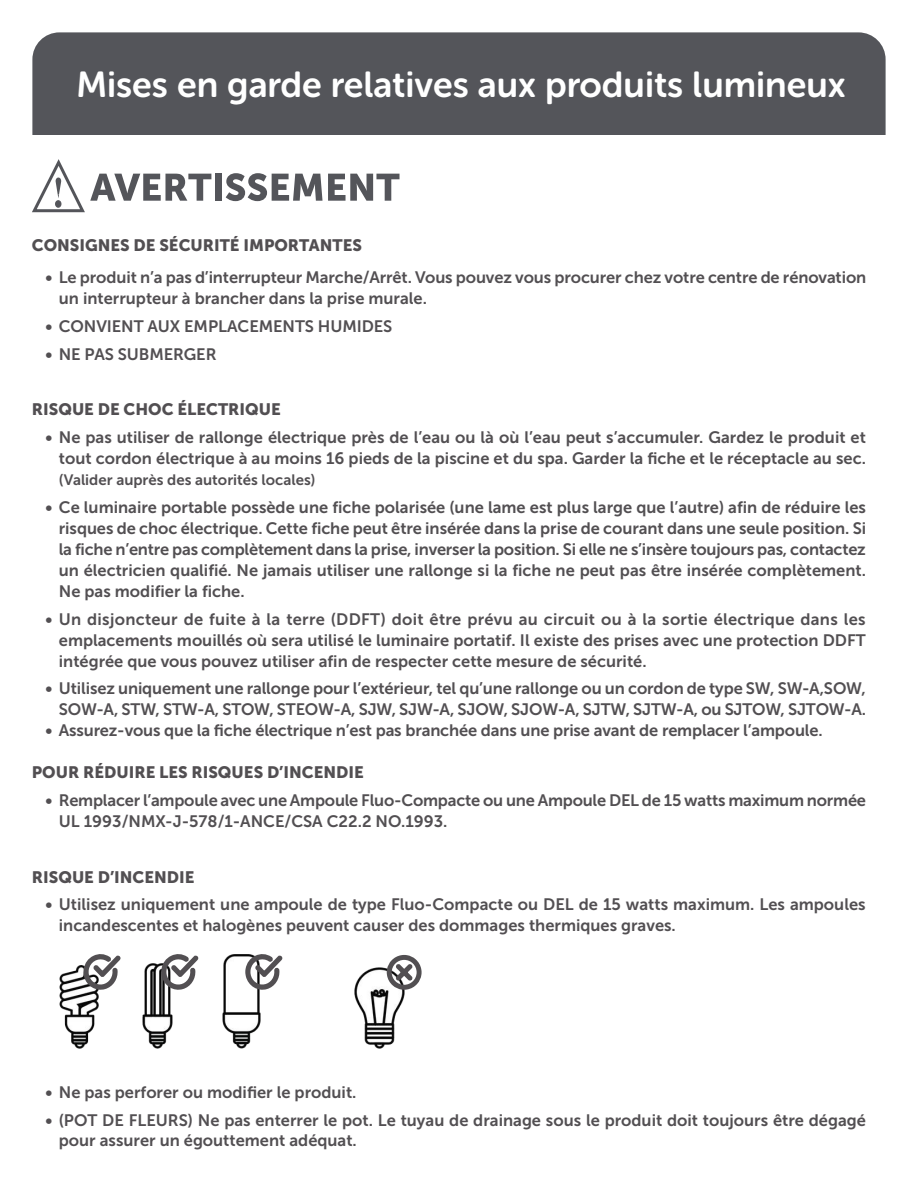
<style>
.page{position:relative;width:918px;height:1188px;background:#fff}
.page>*{position:absolute;margin:0;border:0;box-sizing:border-box;transform-origin:0 0}
.Assemble_-_Title{font:36px "Museo Sans Rounded 700";color:#fff}
.t1{font:16.5px/21px "Museo Sans 700";color:#524f52}
.t2{font:16.5px "Museo Sans 900";color:#524f52}
.t3{font:15px "Museo Sans 700";color:#524f52}
</style>
<div class="page">
<div style="left:32px;top:32px;width:854px;height:103px;background:#54555a"></div>
<img style="left:59px;top:965px;width:40px;height:84px">
<img style="left:142px;top:964px;width:31px;height:85px">
<img style="left:223px;top:955px;width:37px;height:94px">
<img style="left:355px;top:968px;width:49px;height:81px">
<svg style="left:82px;top:954px;width:39px;height:40px"></svg>
<svg style="left:159px;top:954px;width:40px;height:40px"></svg>
<svg style="left:243px;top:954px;width:40px;height:40px"></svg>
<svg style="left:385px;top:955px;width:37px;height:36px"></svg>
<svg style="left:32px;top:159px;width:179px;height:54px"></svg>
<div style="left:215px;top:174px;width:6px;height:27px;background:#54555a"></div>
<svg style="left:226px;top:173px;width:174px;height:28px"></svg>
<p class="Assemble_-_Title" style="left:77px;top:65px;width:770px">Mises en garde relatives aux produits lumineux</p>
<p class="t2" style="left:32px;top:236px;width:332px">CONSIGNES DE SÉCURITÉ IMPORTANTES</p>
<p class="t1" style="left:59px;top:267px;width:809px;text-indent:-14px">• Le produit n’a pas d’interrupteur Marche/Arrêt. Vous pouvez vous procurer chez votre centre de rénovation un interrupteur à brancher dans la prise murale.</p>
<p class="t1" style="left:45px;top:316px;width:349px">• CONVIENT AUX EMPLACEMENTS HUMIDES</p>
<p class="t1" style="left:45px;top:344px;width:173px">• NE PAS SUBMERGER</p>
<p class="t2" style="left:32px;top:400px;width:250px">RISQUE DE CHOC ÉLECTRIQUE</p>
<p class="t1" style="left:45px;top:427px;width:822px;text-align:right">• Ne pas utiliser de rallonge électrique près de l’eau ou là où l’eau peut s’accumuler. Gardez le produit et tout cordon électrique à au moins 16 pieds de la piscine et du spa. Garder la fiche et le réceptacle au sec.</p>
<p class="t3" style="left:59px;top:472px;width:258px">(Valider auprès des autorités locales)</p>
<p class="t1" style="left:59px;top:497px;width:809px;text-align:justify;text-indent:-14px">• Ce luminaire portable possède une fiche polarisée (une lame est plus large que l’autre) afin de réduire les risques de choc électrique. Cette fiche peut être insérée dans la prise de courant dans une seule position. Si la fiche n’entre pas complètement dans la prise, inverser la position. Si elle ne s’insère toujours pas, contactez un électricien qualifié. Ne jamais utiliser une rallonge si la fiche ne peut pas être insérée complètement.<br>Ne pas modifier la fiche.</p>
<p class="t1" style="left:59px;top:608px;width:808px;text-align:justify;text-indent:-14px">• Un disjoncteur de fuite à la terre (DDFT) doit être prévu au circuit ou à la sortie électrique dans les emplacements mouillés où sera utilisé le luminaire portatif. Il existe des prises avec une protection DDFT intégrée que vous pouvez utiliser afin de respecter cette mesure de sécurité.</p>
<p class="t1" style="left:45px;top:678px;width:822px;text-align:right">• Utilisez uniquement une rallonge pour l’extérieur, tel qu’une rallonge ou un cordon de type SW, SW-A,SOW,<br>SOW-A, STW, STW-A, STOW, STEOW-A, SJW, SJW-A, SJOW, SJOW-A, SJTW, SJTW-A, ou SJTOW, SJTOW-A.</p>
<p class="t1" style="left:45px;top:720px;width:779px">• Assurez-vous que la fiche électrique n’est pas branchée dans une prise avant de remplacer l’ampoule.</p>
<p class="t2" style="left:32px;top:763px;width:334px">POUR RÉDUIRE LES RISQUES D’INCENDIE</p>
<p class="t1" style="left:59px;top:790px;width:809px;text-indent:-14px">• Remplacer l’ampoule avec une Ampoule Fluo-Compacte ou une Ampoule DEL de 15 watts maximum normée<br>UL 1993/NMX-J-578/1-ANCE/CSA C22.2 NO.1993.</p>
<p class="t2" style="left:32px;top:867px;width:164px">RISQUE D’INCENDIE</p>
<p class="t1" style="left:59px;top:894px;width:808px;text-indent:-14px">• Utilisez uniquement une ampoule de type Fluo-Compacte ou DEL de 15 watts maximum. Les ampoules incandescentes et halogènes peuvent causer des dommages thermiques graves.</p>
<p class="t1" style="left:45px;top:1082px;width:313px">• Ne pas perforer ou modifier le produit.</p>
<p class="t1" style="left:59px;top:1110px;width:809px;line-height:19.8px;text-indent:-14px">• (POT DE FLEURS) Ne pas enterrer le pot. Le tuyau de drainage sous le produit doit toujours être dégagé pour assurer un égouttement adéquat.</p>
</div>
